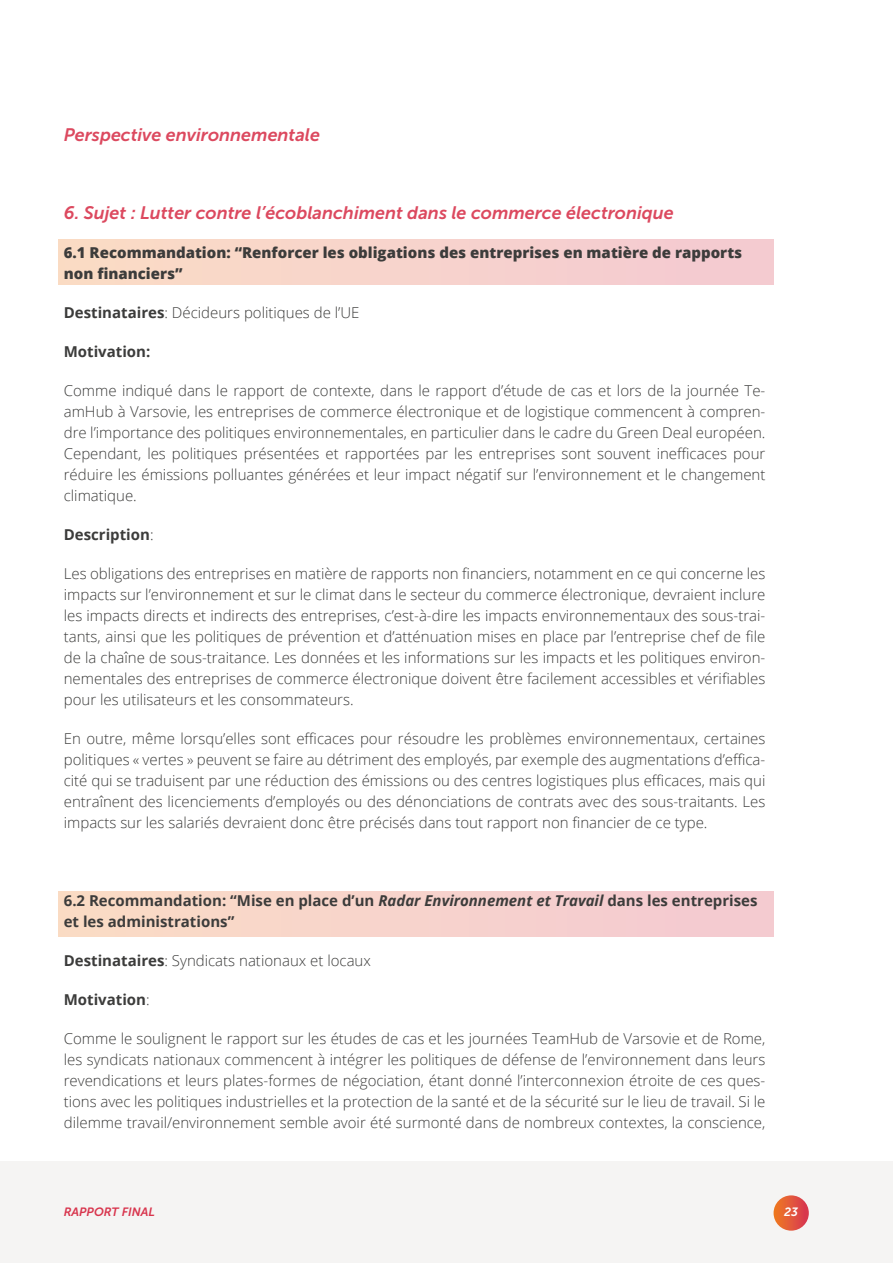
<style>
.page{position:relative;width:893px;height:1263px;background:#fff}
.page>*{position:absolute;margin:0;border:0;box-sizing:border-box;transform-origin:0 0}
.t1{font:italic 18px "Museo Sans 700";color:#dc495f}
.t2{font:300 15px/21px "Open Sans";color:#3c3c3b;text-align:justify}
.t3{font:700 15px/21px "Open Sans";color:#3c3c3b}
.t4{font:800 15px/21px "Open Sans";color:#3c3c3b}
.t5{font:italic 12px "Museo Sans 700";color:#d8354d}
.t6{font:italic 12px "Museo Sans 700";color:#fff}
.s1{font-weight:700}
.s2{font-weight:300}
.s3{font-style:italic}
</style>
<div class="page">
<div style="left:0;top:1161px;width:893px;height:102px;background:#f5f4f3"></div>
<svg style="left:774px;top:1195px;width:35px;height:36px"></svg>
<div style="left:58px;top:239px;width:716px;height:45px;background:#f7d3cc"></div>
<div style="left:58px;top:891px;width:716px;height:45px;background:#f7d3cc"></div>
<p class="t1" style="left:64px;top:125px;width:258px">Perspective environnementale</p>
<p class="t1" style="left:64px;top:203px;width:611px">6. Sujet : Lutter contre l’écoblanchiment dans le commerce électronique</p>
<p class="t4" style="left:64px;top:241px;width:680px">6.1 Recommandation: “Renforcer les obligations des entreprises en matière de rapports non financiers”</p>
<p class="t2" style="left:64px;top:302px;width:297px"><span class="s1">Destinataires</span>: Décideurs politiques de l’UE</p>
<p class="t3" style="left:64px;top:341px;width:88px">Motivation:</p>
<p class="t2" style="left:64px;top:380px;width:703px">Comme indiqué dans le rapport de contexte, dans le rapport d’étude de cas et lors de la journée Te&shy;amHub à Varsovie, les entreprises de commerce électronique et de logistique commencent à compren&shy;dre l’importance des politiques environnementales, en particulier dans le cadre du Green Deal européen.<br>Cependant, les politiques présentées et rapportées par les entreprises sont souvent inefficaces pour réduire les émissions polluantes générées et leur impact négatif sur l’environnement et le changement climatique.</p>
<p class="t3" style="left:64px;top:524px;width:91px">Description<span class="s2">:</span></p>
<p class="t2" style="left:64px;top:563px;width:703px">Les obligations des entreprises en matière de rapports non financiers, notamment en ce qui concerne les impacts sur l’environnement et sur le climat dans le secteur du commerce électronique, devraient inclure les impacts directs et indirects des entreprises, c’est-à-dire les impacts environnementaux des sous-trai&shy;tants, ainsi que les politiques de prévention et d’atténuation mises en place par l’entreprise chef de file de la chaîne de sous-traitance. Les données et les informations sur les impacts et les politiques environ&shy;nementales des entreprises de commerce électronique doivent être facilement accessibles et vérifiables pour les utilisateurs et les consommateurs.</p>
<p class="t2" style="left:64px;top:728px;width:703px">En outre, même lorsqu’elles sont efficaces pour résoudre les problèmes environnementaux, certaines politiques « vertes » peuvent se faire au détriment des employés, par exemple des augmentations d’effica&shy;cité qui se traduisent par une réduction des émissions ou des centres logistiques plus efficaces, mais qui entraînent des licenciements d’employés ou des dénonciations de contrats avec des sous-traitants. Les impacts sur les salariés devraient donc être précisés dans tout rapport non financier de ce type.</p>
<p class="t3" style="left:64px;top:890px;width:695px">6.2 Recommandation: “Mise en place d’un <span class="s3">Radar Environnement et Travail</span> dans les entreprises et les administrations”</p>
<p class="t2" style="left:64px;top:950px;width:309px"><span class="s1">Destinataires</span>: Syndicats nationaux et locaux</p>
<p class="t3" style="left:64px;top:989px;width:87px">Motivation<span class="s2">:</span></p>
<p class="t2" style="left:64px;top:1028px;width:703px">Comme le soulignent le rapport sur les études de cas et les journées TeamHub de Varsovie et de Rome, les syndicats nationaux commencent à intégrer les politiques de défense de l’environnement dans leurs revendications et leurs plates-formes de négociation, étant donné l’interconnexion étroite de ces ques&shy;tions avec les politiques industrielles et la protection de la santé et de la sécurité sur le lieu de travail. Si le dilemme travail/environnement semble avoir été surmonté dans de nombreux contextes, la conscience,</p>
<p class="t5" style="left:64px;top:1205px;width:93px">RAPPORT FINAL</p>
<p class="t6" style="left:784px;top:1205px;width:15px">23</p>
</div>
